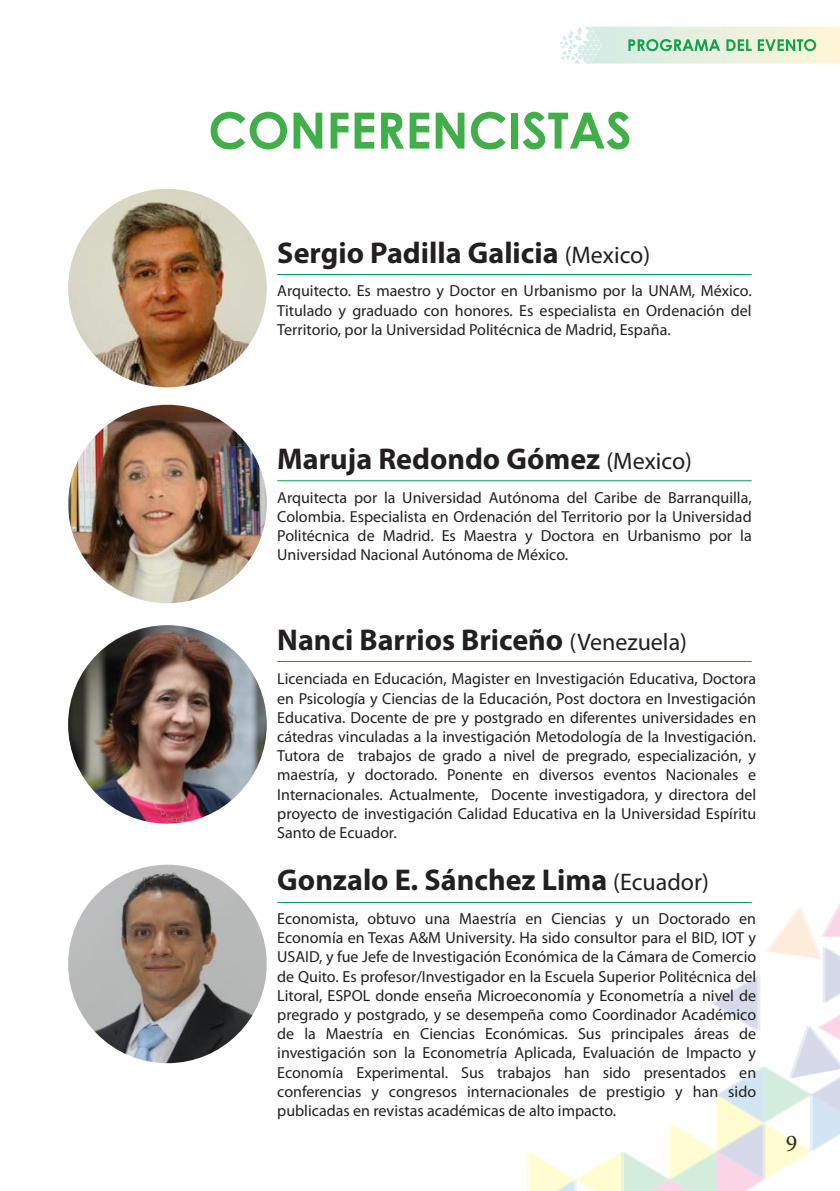
<style>
.page{position:relative;width:840px;height:1191px;background:#fff}
.page>*{position:absolute;margin:0;border:0;box-sizing:border-box;transform-origin:0 0}
.t1{font:700 50px "Century Gothic";color:#41af49}
.t2{font:700 30px "Myriad Pro";color:#231f20}
.t3{font:24px "Minion Pro";color:#231f20}
.t4{font:16px/19.2px "Myriad Pro";color:#231f20;text-align:justify}
.s1{font-weight:400;font-size:24px}
</style>
<div class="page">
<svg style="left:560px;top:27px;width:279px;height:37px;background:#d5e9d2"></svg>
<svg style="left:527px;top:902px;width:312px;height:289px"></svg>
<img style="left:68px;top:189px;width:198px;height:198px;border-radius:99px">
<img style="left:68px;top:405px;width:198px;height:198px;border-radius:99px">
<img style="left:68px;top:625px;width:198px;height:198px;border-radius:99px">
<img style="left:68px;top:864px;width:198px;height:199px;border-radius:99px">
<hr style="left:277px;top:480px;width:474px;height:1px;background:#00a54f">
<hr style="left:277px;top:274px;width:474px;height:1px;background:#00a54f">
<hr style="left:277px;top:661px;width:474px;height:1px;background:#00a54f">
<hr style="left:277px;top:902px;width:474px;height:1px;background:#00a54f">
<h1 class="t1" style="left:208px;top:98px;width:424px">CONFERENCISTAS</h1>
<h2 class="t2" style="left:277px;top:233px;width:374px">Sergio Padilla Galicia <span class="s1">(Mexico)</span></h2>
<p class="t4" style="left:277px;top:281px;width:475px">Arquitecto. Es maestro y Doctor en Urbanismo por la UNAM, México.<br>Titulado y graduado con honores. Es especialista en Ordenación del Territorio, por la Universidad Politécnica de Madrid, España.</p>
<h2 class="t2" style="left:277px;top:439px;width:416px">Maruja Redondo Gómez <span class="s1">(Mexico)</span></h2>
<p class="t4" style="left:277px;top:487px;width:475px">Arquitecta por la Universidad Autónoma del Caribe de Barranquilla, Colombia. Especialista en Ordenación del Territorio por la Universidad Politécnica de Madrid. Es Maestra y Doctora en Urbanismo por la Universidad Nacional Autónoma de México.</p>
<h2 class="t2" style="left:277px;top:620px;width:411px">Nanci Barrios Briceño <span class="s1">(Venezuela)</span></h2>
<p class="t4" style="left:277px;top:669px;width:480px">Licenciada en Educación, Magister en Investigación Educativa, Doctora en Psicología y Ciencias de la Educación, Post doctora en Investigación Educativa. Docente de pre y postgrado en diferentes universidades en cátedras vinculadas a la investigación Metodología de la Investigación.<br>Tutora de trabajos de grado a nivel de pregrado, especialización, y maestría, y doctorado. Ponente en diversos eventos Nacionales e Internacionales. Actualmente, Docente investigadora, y directora del proyecto de investigación Calidad Educativa en la Universidad Espíritu Santo de Ecuador.</p>
<h2 class="t2" style="left:277px;top:860px;width:433px">Gonzalo E. Sánchez Lima <span class="s1">(Ecuador)</span></h2>
<p class="t4" style="left:277px;top:908px;width:480px">Economista, obtuvo una Maestría en Ciencias y un Doctorado en Economía en Texas A&amp;M University. Ha sido consultor para el BID, IOT y USAID, y fue Jefe de Investigación Económica de la Cámara de Comercio de Quito. Es profesor/Investigador en la Escuela Superior Politécnica del Litoral, ESPOL donde enseña Microeconomía y Econometría a nivel de pregrado y postgrado, y se desempeña como Coordinador Académico de la Maestría en Ciencias Económicas. Sus principales áreas de investigación son la Econometría Aplicada, Evaluación de Impacto y Economía Experimental. Sus trabajos han sido presentados en conferencias y congresos internacionales de prestigio y han sido publicadas en revistas académicas de alto impacto.</p>
<h3 class="t3" style="left:785px;top:1127px;width:13px">9</h3>
</div>
